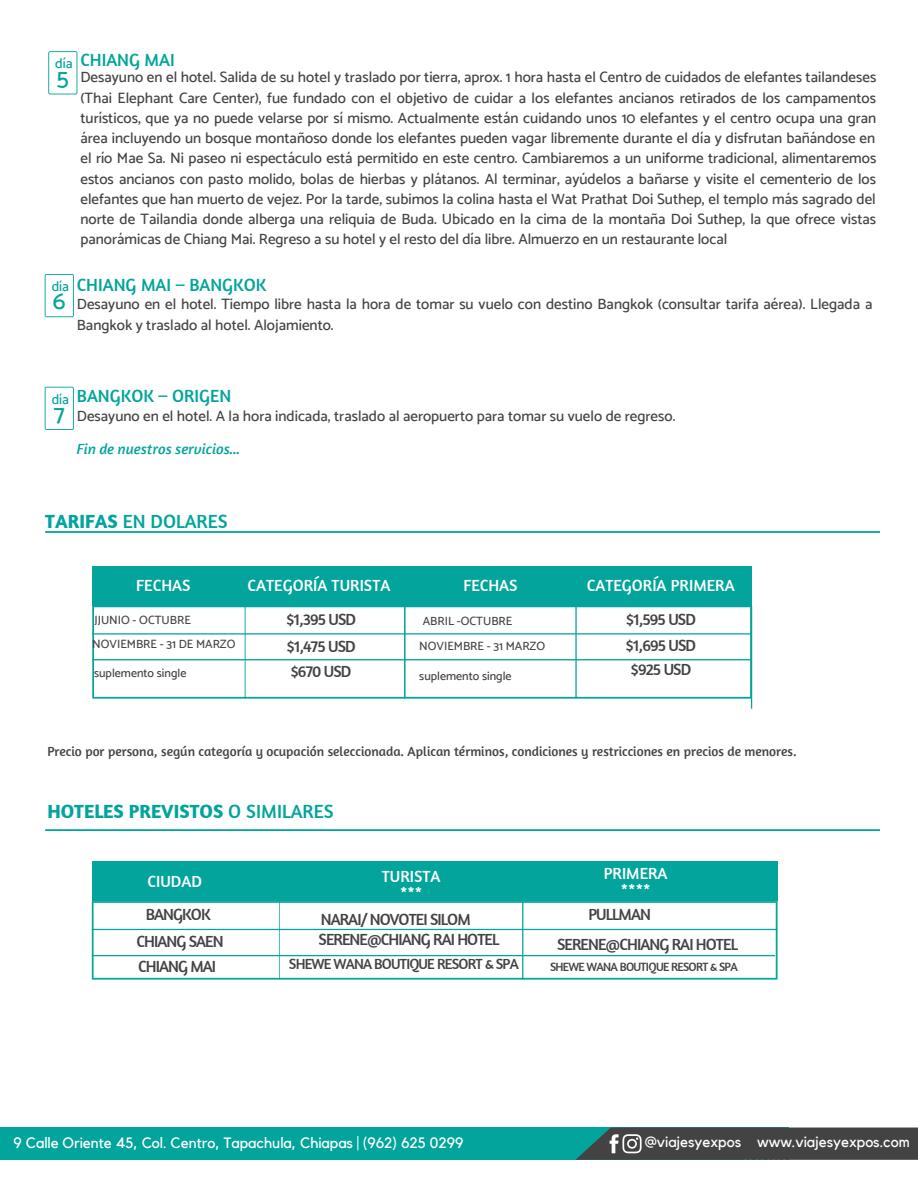
<style>
.page{position:relative;width:918px;height:1188px;background:#fff}
.page>*{position:absolute;margin:0;border:0;box-sizing:border-box;transform-origin:0 0}
.t1{font:500 24.6px "Catamaran";color:#02a49b}
.t2{font:700 19.5px "Amaranth";color:#02a49b}
.t3{font:19.5px "Amaranth";color:#02a49b}
.t4{font:18px "Amaranth";color:#02a49b}
.t5{font:16.5px/26.1px "Amaranth";letter-spacing:-.055em;color:#444343}
.t6{font:16.5px/15.8px "Amaranth";color:#fff;text-align:center}
.t7{font:500 15px/20.2px "Catamaran";color:#444343;text-align:justify}
.t8{font:15px "Kollektif";color:#fff}
.t9{font:15px "Amaranth";letter-spacing:-.055em;color:#444343}
.t10{font:italic 15px "Amaranth";color:#02a49b}
.t11{font:500 13.95px "Catamaran";color:#02a49b}
.t12{font:13.5px "Amaranth";color:#444343}
.t13{font:12.3px "Amaranth";letter-spacing:-.055em;color:#444343}
.t14{font:500 12px/25px "Catamaran";color:#444343}
.s1{font-size:24.6px;color:#02a49b}
.s2{font-weight:700}
.s3{font-weight:400}
</style>
<div class="page">
<svg style="left:48px;top:51px;width:29px;height:43px"></svg>
<hr style="left:45px;top:531px;width:835px;height:2px;background:#1dada5">
<svg style="left:45px;top:829px;width:835px;height:2px;background:#1dada5"></svg>
<div style="left:0;top:1128px;width:788px;height:32px;background:#02a49b"></div>
<svg style="left:575px;top:1128px;width:343px;height:32px;background:#444c4c"></svg>
<svg style="left:45px;top:274px;width:29px;height:43px"></svg>
<svg style="left:45px;top:387px;width:29px;height:43px"></svg>
<div style="left:92px;top:566px;width:660px;height:40px;background:#02a49b"></div>
<svg style="left:92px;top:606px;width:660px;height:103px"></svg>
<div style="left:92px;top:862px;width:685px;height:39px;background:#02a49b"></div>
<svg style="left:92px;top:901px;width:685px;height:78px"></svg>
<p class="t11" style="left:55px;top:55px;width:19px">día</p>
<h1 class="t1" style="left:57px;top:63px;width:14px">5</h1>
<p class="t4" style="left:80px;top:49px;width:96px">CHIANG MAI</p>
<p class="t7" style="left:80px;top:67px;width:797px">Desayuno en el hotel. Salida de su hotel y traslado por tierra, aprox. 1 hora hasta el Centro de cuidados de elefantes tailandeses (Thai Elephant Care Center), fue fundado con el objetivo de cuidar a los elefantes ancianos retirados de los campamentos turísticos, que ya no puede velarse por sí mismo. Actualmente están cuidando unos 10 elefantes y el centro ocupa una gran área incluyendo un bosque montañoso donde los elefantes pueden vagar libremente durante el día y disfrutan bañándose en el río Mae Sa. Ni paseo ni espectáculo está permitido en este centro. Cambiaremos a un uniforme tradicional, alimentaremos estos ancianos con pasto molido, bolas de hierbas y plátanos. Al terminar, ayúdelos a bañarse y visite el cementerio de los elefantes que han muerto de vejez. Por la tarde, subimos la colina hasta el Wat Prathat Doi Suthep, el templo más sagrado del norte de Tailandia donde alberga una reliquia de Buda. Ubicado en la cima de la montaña Doi Suthep, la que ofrece vistas panorámicas de Chiang Mai. Regreso a su hotel y el resto del día libre. Almuerzo en un restaurante local</p>
<p class="t11" style="left:52px;top:278px;width:19px">día</p>
<h1 class="t1" style="left:53px;top:286px;width:14px">6</h1>
<p class="t4" style="left:77px;top:274px;width:191px">CHIANG MAI – BANGKOK</p>
<p class="t7" style="left:77px;top:294px;width:797px">Desayuno en el hotel. Tiempo libre hasta la hora de tomar su vuelo con destino Bangkok (consultar tarifa aérea). Llegada a<br>Bangkok y traslado al hotel. Alojamiento.</p>
<p class="t4" style="left:77px;top:384px;width:156px">BANGKOK – ORIGEN</p>
<p class="t7" style="left:54px;top:406px;width:623px"><span class="s1">7</span> Desayuno en el hotel. A la hora indicada, traslado al aeropuerto para tomar su vuelo de regreso.</p>
<p class="t11" style="left:52px;top:391px;width:19px">día</p>
<p class="t10" style="left:77px;top:439px;width:165px">Fin de nuestros servicios...</p>
<h2 class="t3" style="left:45px;top:509px;width:184px"><span class="s2">TARIFAS</span> EN DOLARES</h2>
<p class="t6" style="left:248px;top:577px;width:144px">CATEGORÍA TURISTA</p>
<p class="t6" style="left:587px;top:577px;width:149px">CATEGORÍA PRIMERA</p>
<p class="t6" style="left:136px;top:577px;width:56px">FECHAS</p>
<p class="t6" style="left:463px;top:577px;width:56px">FECHAS</p>
<p class="t14" style="left:419px;top:608px;width:127px">ABRIL -OCTUBRE<br>NOVIEMBRE - 31 MARZO</p>
<p class="t14" style="left:95px;top:608px;width:98px">JJUNIO - OCTUBRE</p>
<p class="t5" style="left:286px;top:605px;width:72px">$1,395 USD</p>
<p class="t5" style="left:626px;top:605px;width:72px">$1,595 USD $1,695 USD</p>
<p class="t14" style="left:92px;top:631px;width:145px">NOVIEMBRE - 31 DE MARZO</p>
<p class="t5" style="left:286px;top:632px;width:71px">$1,475 USD</p>
<p class="t14" style="left:94px;top:660px;width:94px">suplemento single</p>
<p class="t5" style="left:290px;top:657px;width:63px">$670 USD</p>
<p class="t14" style="left:419px;top:663px;width:94px">suplemento single</p>
<p class="t5" style="left:630px;top:656px;width:62px">$925 USD</p>
<p class="t12" style="left:47px;top:742px;width:751px">Precio por persona, según categoría y ocupación seleccionada. Aplican términos, condiciones y restricciones en precios de menores.</p>
<h2 class="t2" style="left:47px;top:799px;width:288px">HOTELES PREVISTOS <span class="s3">O SIMILARES</span></h2>
<p class="t6" style="left:148px;top:873px;width:56px">CIUDAD</p>
<p class="t6" style="left:382px;top:868px;width:60px">TURISTA ***</p>
<p class="t6" style="left:604px;top:866px;width:65px">PRIMERA ****</p>
<p class="t5" style="left:146px;top:901px;width:67px">BANGKOK</p>
<p class="t5" style="left:138px;top:953px;width:80px">CHIANG MAI</p>
<p class="t5" style="left:136px;top:928px;width:89px">CHIANG SAEN</p>
<p class="t5" style="left:319px;top:909px;width:182px;line-height:19.8px">NARAI/ NOVOTEI SILOM<br>SERENE@CHIANG RAI HOTEL</p>
<p class="t9" style="left:289px;top:954px;width:231px">SHEWE WANA BOUTIQUE RESORT &amp; SPA</p>
<p class="t5" style="left:557px;top:899px;width:182px;line-height:29.5px;text-indent:31px">PULLMAN<br>SERENE@CHIANG RAI HOTEL</p>
<p class="t13" style="left:550px;top:959px;width:189px">SHEWE WANA BOUTIQUE RESORT &amp; SPA</p>
<p class="t8" style="left:14px;top:1136px;width:451px">9 Calle Oriente 45, Col. Centro, Tapachula, Chiapas | (962) 625 0299</p>
<p class="t8" style="left:645px;top:1135px;width:267px">@viajesyexpos www.viajesyexpos.com</p>
</div>
